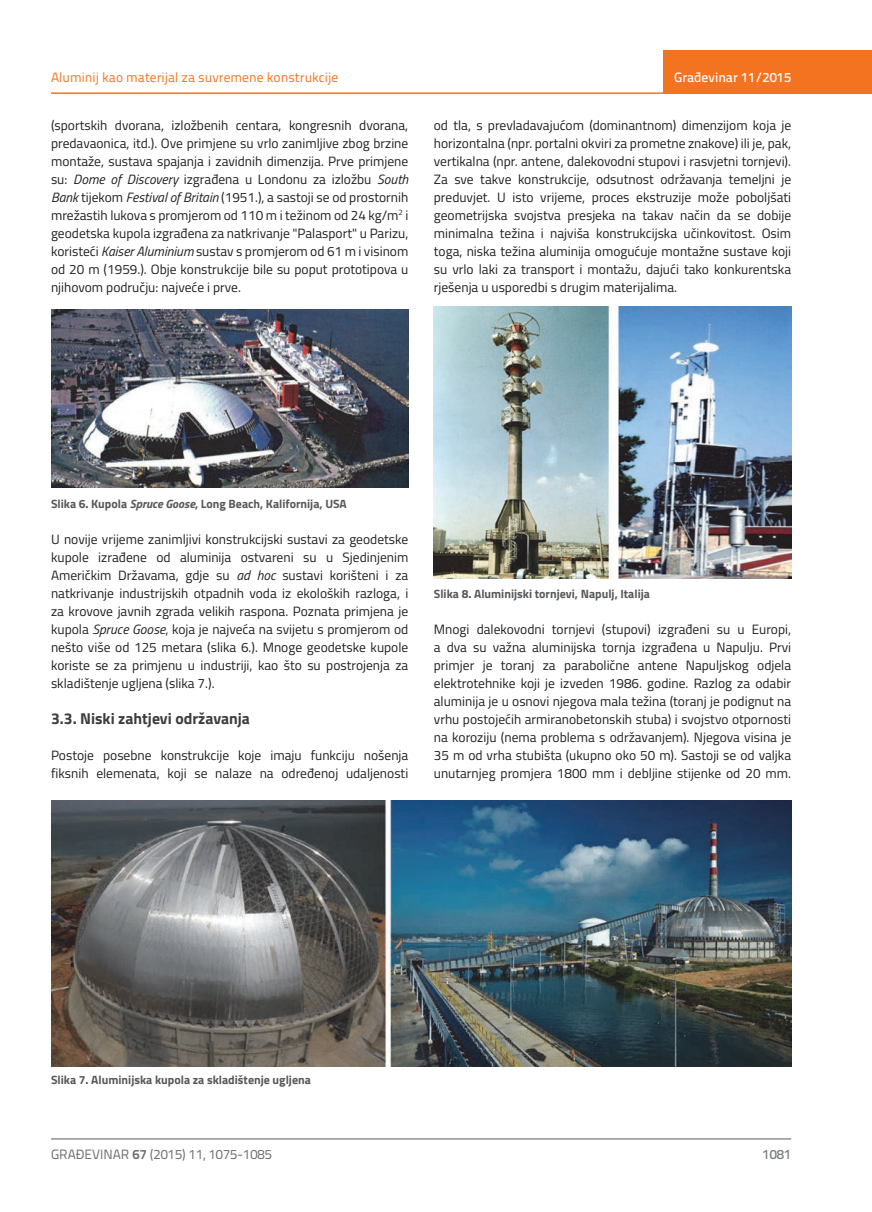
<style>
.page{position:relative;width:872px;height:1212px;background:#fff}
.page>*{position:absolute;margin:0;border:0;box-sizing:border-box;transform-origin:0 0}
.t1{font:700 15.75px "Titillium";color:#3e3e3f}
.t2{font:13.5px/18px "Titillium";color:#231f20;text-align:justify}
.t3{font:13.5px "Titillium Text 22 L";color:#f47321}
.t4{font:13.5px "Titillium Text 22 L";color:#6c6d70}
.t5{font:500 13.5px "Titillium Text 22 L";color:#fff}
.t6{font:500 13.5px "Titillium Text 22 L";color:#787a7d}
.t7{font:700 12px "Titillium";color:#57585a}
.s1{font-style:italic}
.s2{font-weight:700}
</style>
<div class="page">
<hr style="left:51px;top:92px;width:821px;height:2px;background:#f47321">
<div style="left:663px;top:50px;width:209px;height:44px;background:#f47321"></div>
<hr style="left:51px;top:1139px;width:740px;height:1px;background:#57585a">
<img style="left:51px;top:310px;width:357px;height:177px">
<img style="left:51px;top:800px;width:740px;height:266px">
<img style="left:434px;top:307px;width:357px;height:272px">
<p class="t3" style="left:51px;top:68px;width:289px">Aluminij kao materijal za suvremene konstrukcije</p>
<p class="t2" style="left:51px;top:115px;width:359px">(sportskih dvorana, izložbenih centara, kongresnih dvorana, predavaonica, itd.). Ove primjene su vrlo zanimljive zbog brzine montaže, sustava spajanja i zavidnih dimenzija. Prve primjene su: <span class="s1">Dome of Discovery</span> izgrađena u Londonu za izložbu <span class="s1">South Bank</span> tijekom <span class="s1">Festival of Britain</span> (1951.), a sastoji se od prostornih mrežastih lukova s promjerom od 110 m i težinom od 24 kg/m<sup>2</sup> i geodetska kupola izgrađena za natkrivanje "Palasport" u Parizu, koristeći <span class="s1">Kaiser Aluminium</span> sustav s promjerom od 61 m i visinom od 20 m (1959.). Obje konstrukcije bile su poput prototipova u njihovom području: najveće i prve.</p>
<p class="t5" style="left:674px;top:67px;width:118px">Građevinar 11/2015</p>
<p class="t2" style="left:434px;top:115px;width:359px">od tla, s prevladavajućom (dominantnom) dimenzijom koja je horizontalna (npr. portalni okviri za prometne znakove) ili je, pak, vertikalna (npr. antene, dalekovodni stupovi i rasvjetni tornjevi).<br>Za sve takve konstrukcije, odsutnost održavanja temeljni je preduvjet. U isto vrijeme, proces ekstruzije može poboljšati geometrijska svojstva presjeka na takav način da se dobije minimalna težina i najviša konstrukcijska učinkovitost. Osim toga, niska težina aluminija omogućuje montažne sustave koji su vrlo laki za transport i montažu, dajući tako konkurentska rješenja u usporedbi s drugim materijalima.</p>
<p class="t7" style="left:51px;top:494px;width:297px">Slika 6. Kupola <span class="s1">Spruce Goose</span>, Long Beach, Kalifornija, USA</p>
<p class="t2" style="left:51px;top:529px;width:359px">U novije vrijeme zanimljivi konstrukcijski sustavi za geodetske kupole izrađene od aluminija ostvareni su u Sjedinjenim Američkim Državama, gdje su <span class="s1">ad hoc</span> sustavi korišteni i za natkrivanje industrijskih otpadnih voda iz ekoloških razloga, i za krovove javnih zgrada velikih raspona. Poznata primjena je kupola <span class="s1">Spruce Goose</span>, koja je najveća na svijetu s promjerom od nešto više od 125 metara (slika 6.). Mnoge geodetske kupole koriste se za primjenu u industriji, kao što su postrojenja za skladištenje ugljena (slika 7.).</p>
<p class="t1" style="left:51px;top:706px;width:200px">3.3. Niski zahtjevi održavanja</p>
<p class="t2" style="left:51px;top:746px;width:359px">Postoje posebne konstrukcije koje imaju funkciju nošenja fiksnih elemenata, koji se nalaze na određenoj udaljenosti</p>
<p class="t7" style="left:434px;top:584px;width:218px">Slika 8. Aluminijski tornjevi, Napulj, Italija</p>
<p class="t2" style="left:434px;top:620px;width:359px">Mnogi dalekovodni tornjevi (stupovi) izgrađeni su u Europi, a dva su važna aluminijska tornja izgrađena u Napulju. Prvi primjer je toranj za parabolične antene Napuljskog odjela elektrotehnike koji je izveden 1986. godine. Razlog za odabir aluminija je u osnovi njegova mala težina (toranj je podignut na vrhu postojećih armiranobetonskih stuba) i svojstvo otpornosti na koroziju (nema problema s održavanjem). Njegova visina je 35 m od vrha stubišta (ukupno oko 50 m). Sastoji se od valjka unutarnjeg promjera 1800 mm i debljine stijenke od 20 mm.</p>
<p class="t7" style="left:51px;top:1071px;width:261px">Slika 7. Aluminijska kupola za skladištenje ugljena</p>
<p class="t4" style="left:51px;top:1144px;width:222px">GRAĐEVINAR <span class="s2">67</span> (2015) 11, 1075-1085</p>
<p class="t6" style="left:762px;top:1144px;width:30px">1081</p>
</div>
